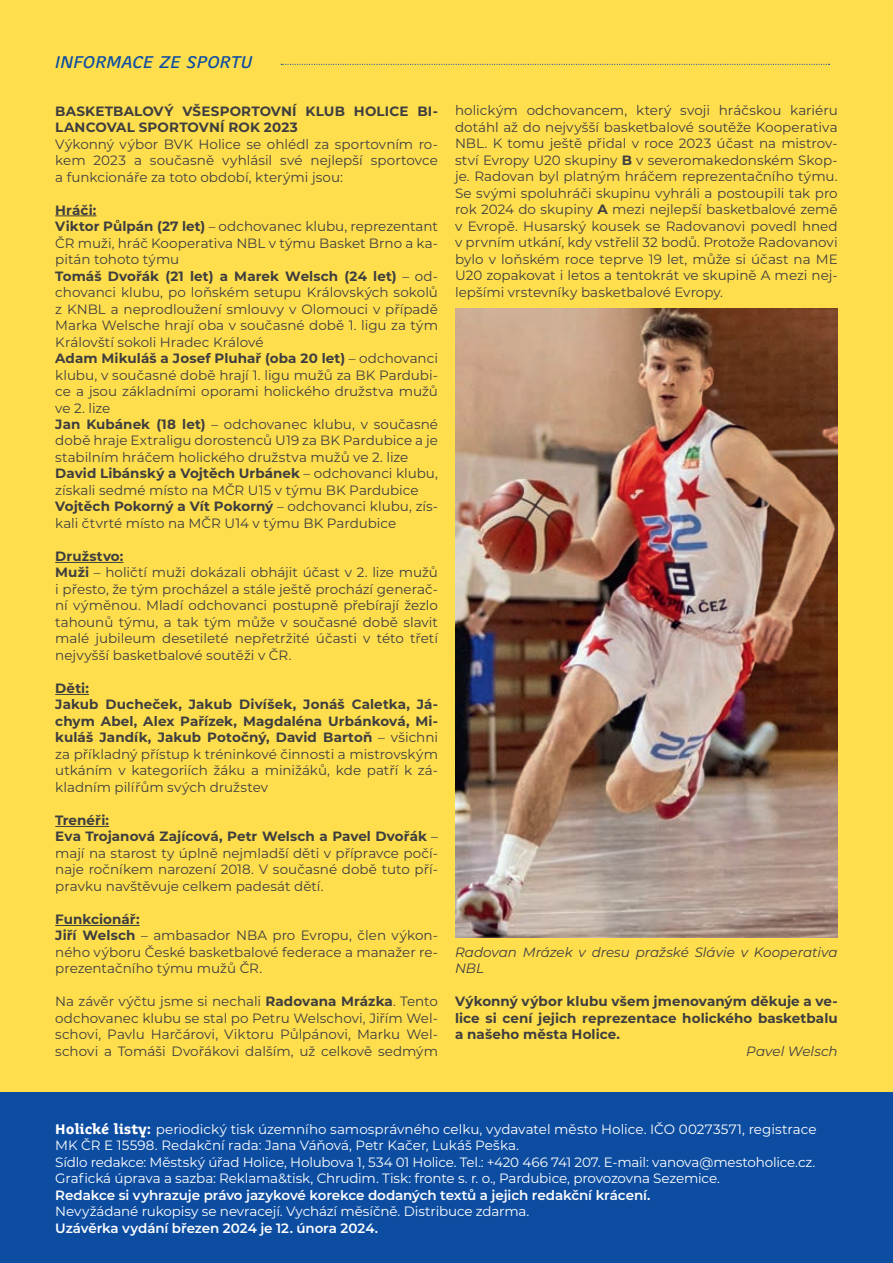
<style>
.page{position:relative;width:893px;height:1263px;background:#ffde4e}
.page>*{position:absolute;margin:0;border:0;box-sizing:border-box;transform-origin:0 0}
.t1{font:italic 16.5px "Juvenis Text";letter-spacing:.01em;color:#0d4da1}
.t2{font:13.5px/16.5px "Montserrat";color:#3e3e3f}
.t3{font:13.5px/16.5px "Montserrat";letter-spacing:-.005em;color:#fff}
.t4{font:700 13.5px/16.5px "Montserrat";letter-spacing:.01em;color:#3e3e3f}
.t5{font:600 13.5px "Montserrat";letter-spacing:-.005em;color:#fff}
.t6{font:italic 13.5px/16.5px "Montserrat";color:#3e3e3f}
.s1{font-weight:700}
.s2{font-family:"Juvenis Text";font-weight:700}
</style>
<div class="page">
<div style="left:0;top:1093px;width:893px;height:170px;background:#0d4da1"></div>
<svg style="left:281px;top:64px;width:549px;height:1px"></svg>
<hr style="left:55px;top:216px;width:41px;height:1px;background:#3e3e3f">
<hr style="left:55px;top:562px;width:68px;height:1px;background:#3e3e3f">
<hr style="left:55px;top:694px;width:34px;height:1px;background:#3e3e3f">
<hr style="left:55px;top:826px;width:54px;height:1px;background:#3e3e3f">
<hr style="left:55px;top:925px;width:85px;height:1px;background:#3e3e3f">
<img style="left:455px;top:308px;width:383px;height:630px">
<p class="t1" style="left:55px;top:52px;width:199px">INFORMACE ZE SPORTU</p>
<p class="t4" style="left:55px;top:102px;width:384px">BASKETBALOVÝ VŠESPORTOVNÍ KLUB HOLICE BI-<br>LANCOVAL SPORTOVNÍ ROK 2023</p>
<p class="t2" style="left:55px;top:135px;width:384px;text-align:justify">Výkonný výbor BVK Holice se ohlédl za sportovním ro&shy;kem 2023 a současně vyhlásil své nejlepší sportovce a funkcionáře za toto období, kterými jsou:</p>
<p class="t2" style="left:55px;top:201px;width:384px"><span class="s1">Hráči:<br>Viktor Půlpán (27 let)</span> – odchovanec klubu, reprezentant ČR muži, hráč Kooperativa NBL v týmu Basket Brno a ka&shy;pitán tohoto týmu<br><span class="s1">Tomáš Dvořák (21 let) a Marek Welsch (24 let)</span> – od&shy;chovanci klubu, po loňském setupu Královských sokolů z KNBL a neprodloužení smlouvy v Olomouci v případě Marka Welsche hrají oba v současné době 1. ligu za tým Královští sokoli Hradec Králové<br><span class="s1">Adam Mikuláš a Josef Pluhař (oba 20 let)</span> – odchovanci klubu, v současné době hrají 1. ligu mužů za BK Pardubi&shy;ce a jsou základními oporami holického družstva mužů ve 2. lize<br><span class="s1">Jan Kubánek (18 let)</span> – odchovanec klubu, v současné době hraje Extraligu dorostenců U19 za BK Pardubice a je stabilním hráčem holického družstva mužů ve 2. lize <span class="s1">David Libánský a Vojtěch Urbánek</span> – odchovanci klubu, získali sedmé místo na MČR U15 v týmu BK Pardubice <span class="s1">Vojtěch Pokorný a Vít Pokorný</span> – odchovanci klubu, zís&shy;kali čtvrté místo na MČR U14 v týmu BK Pardubice</p>
<p class="t2" style="left:55px;top:547px;width:384px"><span class="s1">Družstvo:<br>Muži</span> – holičtí muži dokázali obhájit účast v 2. lize mužů i přesto, že tým procházel a stále ještě prochází generač&shy;ní výměnou. Mladí odchovanci postupně přebírají žezlo tahounů týmu, a tak tým může v současné době slavit malé jubileum desetileté nepřetržité účasti v této třetí nejvyšší basketbalové soutěži v ČR.</p>
<p class="t2" style="left:55px;top:679px;width:384px"><span class="s1">Děti:<br>Jakub Ducheček, Jakub Divíšek, Jonáš Caletka, Já&shy;chym Abel, Alex Pařízek, Magdaléna Urbánková, Mi&shy;kuláš Jandík, Jakub Potočný, David Bartoň</span> – všichni za příkladný přístup k tréninkové činnosti a mistrovským utkáním v kategoriích žáku a minižáků, kde patří k zá&shy;kladním pilířům svých družstev</p>
<p class="t2" style="left:55px;top:811px;width:384px"><span class="s1">Trenéři:<br>Eva Trojanová Zajícová, Petr Welsch a Pavel Dvořák</span> – mají na starost ty úplně nejmladší děti v přípravce počí&shy;naje ročníkem narození 2018. V současné době tuto pří&shy;pravku navštěvuje celkem padesát dětí.</p>
<p class="t2" style="left:55px;top:910px;width:384px"><span class="s1">Funkcionář:<br>Jiří Welsch</span> – ambasador NBA pro Evropu, člen výkon&shy;ného výboru České basketbalové federace a manažer re&shy;prezentačního týmu mužů ČR.</p>
<p class="t2" style="left:55px;top:993px;width:384px;text-align:justify">Na závěr výčtu jsme si nechali <span class="s1">Radovana Mrázka</span>. Tento odchovanec klubu se stal po Petru Welschovi, Jiřím Wel&shy;schovi, Pavlu Harčárovi, Viktoru Půlpánovi, Marku Wel&shy;schovi a Tomáši Dvořákovi dalším, už celkově sedmým</p>
<p class="t2" style="left:455px;top:102px;width:384px;text-align:justify">holickým odchovancem, který svoji hráčskou kariéru dotáhl až do nejvyšší basketbalové soutěže Kooperativa NBL. K tomu ještě přidal v roce 2023 účast na mistrov&shy;ství Evropy U20 skupiny <span class="s1">B</span> v severomakedonském Skop&shy;je. Radovan byl platným hráčem reprezentačního týmu.<br>Se svými spoluhráči skupinu vyhráli a postoupili tak pro rok 2024 do skupiny <span class="s1">A</span> mezi nejlepší basketbalové země v Evropě. Husarský kousek se Radovanovi povedl hned v prvním utkání, kdy vstřelil 32 bodů. Protože Radovanovi bylo v loňském roce teprve 19 let, může si účast na ME U20 zopakovat i letos a tentokrát ve skupině A mezi nej&shy;lepšími vrstevníky basketbalové Evropy.</p>
<p class="t6" style="left:455px;top:943px;width:384px">Radovan Mrázek v dresu pražské Slávie v Kooperativa<br>NBL</p>
<p class="t4" style="left:455px;top:993px;width:384px;text-align:justify">Výkonný výbor klubu všem jmenovaným děkuje a ve&shy;lice si cení jejich reprezentace holického basketbalu a našeho města Holice.</p>
<p class="t6" style="left:746px;top:1042px;width:93px">Pavel Welsch</p>
<p class="t3" style="left:55px;top:1120px;width:763px"><span class="s2">Holické listy:</span> periodický tisk územního samosprávného celku, vydavatel město Holice. IČO 00273571, registrace MK ČR E 15598. Redakční rada: Jana Váňová, Petr Kačer, Lukáš Peška.<br>Sídlo redakce: Městský úřad Holice, Holubova 1, 534 01 Holice. Tel.: +420 466 741 207. E-mail: vanova@mestoholice.cz.<br>Grafická úprava a sazba: Reklama&amp;tisk, Chrudim. Tisk: fronte s. r. o., Pardubice, provozovna Sezemice.</p>
<p class="t5" style="left:55px;top:1185px;width:597px">Redakce si vyhrazuje právo jazykové korekce dodaných textů a jejich redakční krácení.</p>
<p class="t3" style="left:55px;top:1202px;width:476px">Nevyžádané rukopisy se nevracejí. Vychází měsíčně. Distribuce zdarma.</p>
<p class="t5" style="left:55px;top:1218px;width:324px">Uzávěrka vydání březen 2024 je 12. února 2024.</p>
</div>
